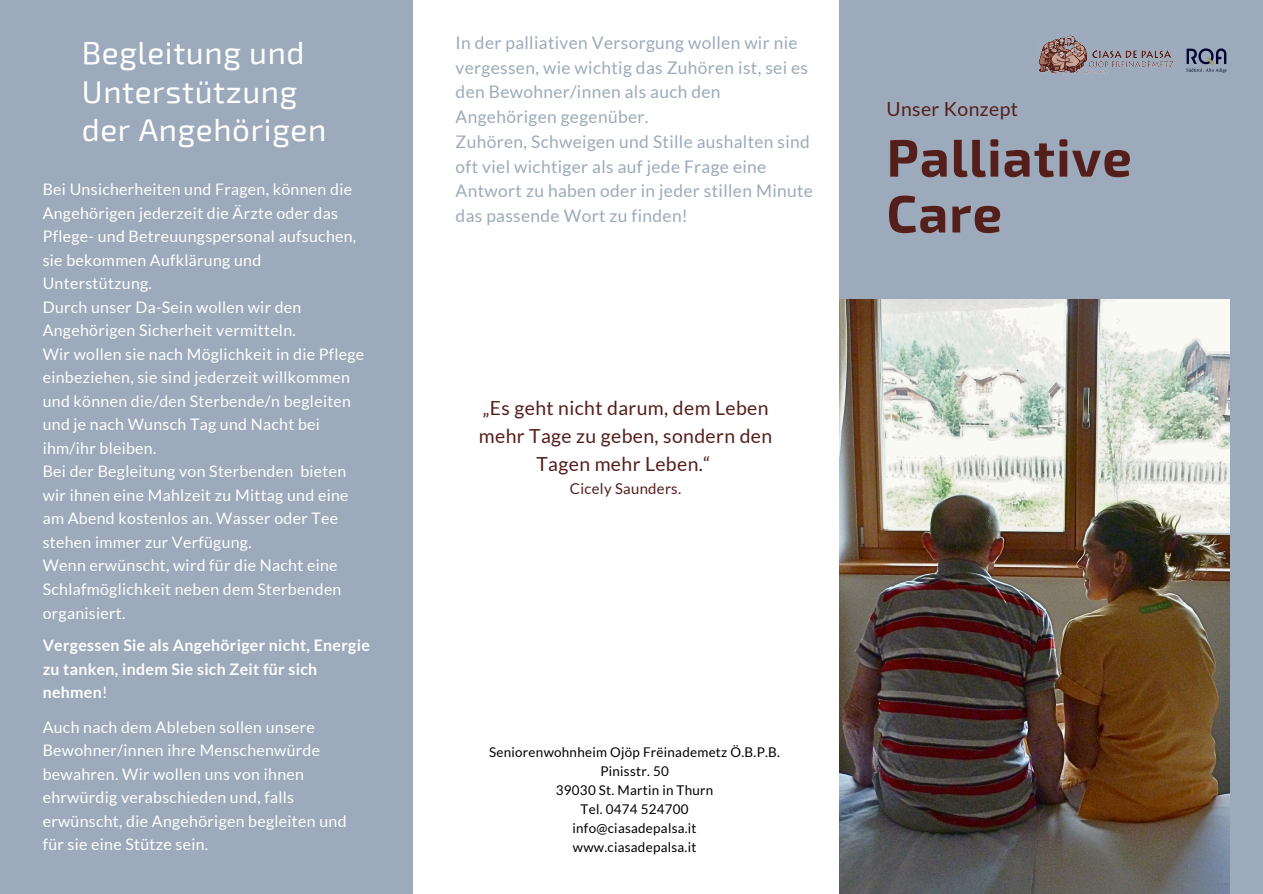
<style>
.page{position:relative;width:1263px;height:894px;background:#fff}
.page>*{position:absolute;margin:0;border:0;box-sizing:border-box;transform-origin:0 0}
.t1{font:700 52.5px/55.8px "Exo 2";letter-spacing:.02em;color:#541f1b}
.t2{font:31.35px/38.2px "Exo 2";letter-spacing:.02em;color:#fff}
.t3{font:19.35px/28.2px "Lato";letter-spacing:.02em;color:#541f1b;text-align:center}
.t4{font:17.4px/24.8px "Lato";letter-spacing:.02em;color:#9caabb}
.t5{font:15.9px/23.5px "Lato";letter-spacing:.02em;color:#fff}
.t6{font:700 15.9px/23.5px "Lato";letter-spacing:.02em;color:#fff}
.t7{font:14.85px "Lato";letter-spacing:.02em;color:#541f1b}
.t8{font:13.35px "Lato";letter-spacing:.02em;color:#000}
.s1{font-weight:400}
</style>
<div class="page">
<div style="left:0;top:0;width:1263px;height:893px;background:#9caabb"></div>
<img style="left:838px;top:299px;width:392px;height:594px">
<div style="left:413px;top:0;width:425px;height:893px;background:#fff"></div>
<img style="left:1038px;top:35px;width:189px;height:40px">
<h3 class="t2" style="left:82px;top:33px;width:246px">Begleitung und<br>Unterstützung der Angehörigen</h3>
<p class="t5" style="left:43px;top:177px;width:323px">Bei Unsicherheiten und Fragen, können die Angehörigen jederzeit die Ärzte oder das Pflege- und Betreuungspersonal aufsuchen, sie bekommen Aufklärung und Unterstützung.<br>Durch unser Da-Sein wollen wir den Angehörigen Sicherheit vermitteln.<br>Wir wollen sie nach Möglichkeit in die Pflege einbeziehen, sie sind jederzeit willkommen und können die/den Sterbende/n begleiten und je nach Wunsch Tag und Nacht bei ihm/ihr bleiben.<br>Bei der Begleitung von Sterbenden bieten wir ihnen eine Mahlzeit zu Mittag und eine am Abend kostenlos an. Wasser oder Tee stehen immer zur Verfügung.<br>Wenn erwünscht, wird für die Nacht eine Schlafmöglichkeit neben dem Sterbenden organisiert.</p>
<p class="t6" style="left:43px;top:632px;width:329px">Vergessen Sie als Angehöriger nicht, Energie zu tanken, indem Sie sich Zeit für sich nehmen<span class="s1">!</span></p>
<p class="t5" style="left:43px;top:714px;width:305px">Auch nach dem Ableben sollen unsere Bewohner/innen ihre Menschenwürde bewahren. Wir wollen uns von ihnen ehrwürdig verabschieden und, falls erwünscht, die Angehörigen begleiten und für sie eine Stütze sein.</p>
<p class="t4" style="left:456px;top:30px;width:359px">In der palliativen Versorgung wollen wir nie vergessen, wie wichtig das Zuhören ist, sei es den Bewohner/innen als auch den Angehörigen gegenüber.<br>Zuhören, Schweigen und Stille aushalten sind oft viel wichtiger als auf jede Frage eine Antwort zu haben oder in jeder stillen Minute das passende Wort zu finden!</p>
<h4 class="t3" style="left:479px;top:393px;width:295px">„Es geht nicht darum, dem Leben mehr Tage zu geben, sondern den<br>Tagen mehr Leben.“</h4>
<h4 class="t7" style="left:570px;top:479px;width:113px">Cicely Saunders.</h4>
<h4 class="t3" style="left:886px;top:94px;width:133px">Unser Konzept</h4>
<h4 class="t1" style="left:886px;top:127px;width:247px">Palliative<br>Care</h4>
<p class="t8" style="left:489px;top:743px;width:292px">Seniorenwohnheim Ojöp Frëinademetz Ö.B.P.B.</p>
<p class="t8" style="left:600px;top:762px;width:70px">Pinisstr. 50</p>
<p class="t8" style="left:556px;top:781px;width:159px">39030 St. Martin in Thurn</p>
<h3 class="t8" style="left:580px;top:800px;width:110px">Tel. 0474 524700</h3>
<h1 class="t8" style="left:573px;top:819px;width:126px">info@ciasadepalsa.it</h1>
<p class="t8" style="left:573px;top:838px;width:125px">www.ciasadepalsa.it</p>
</div>
